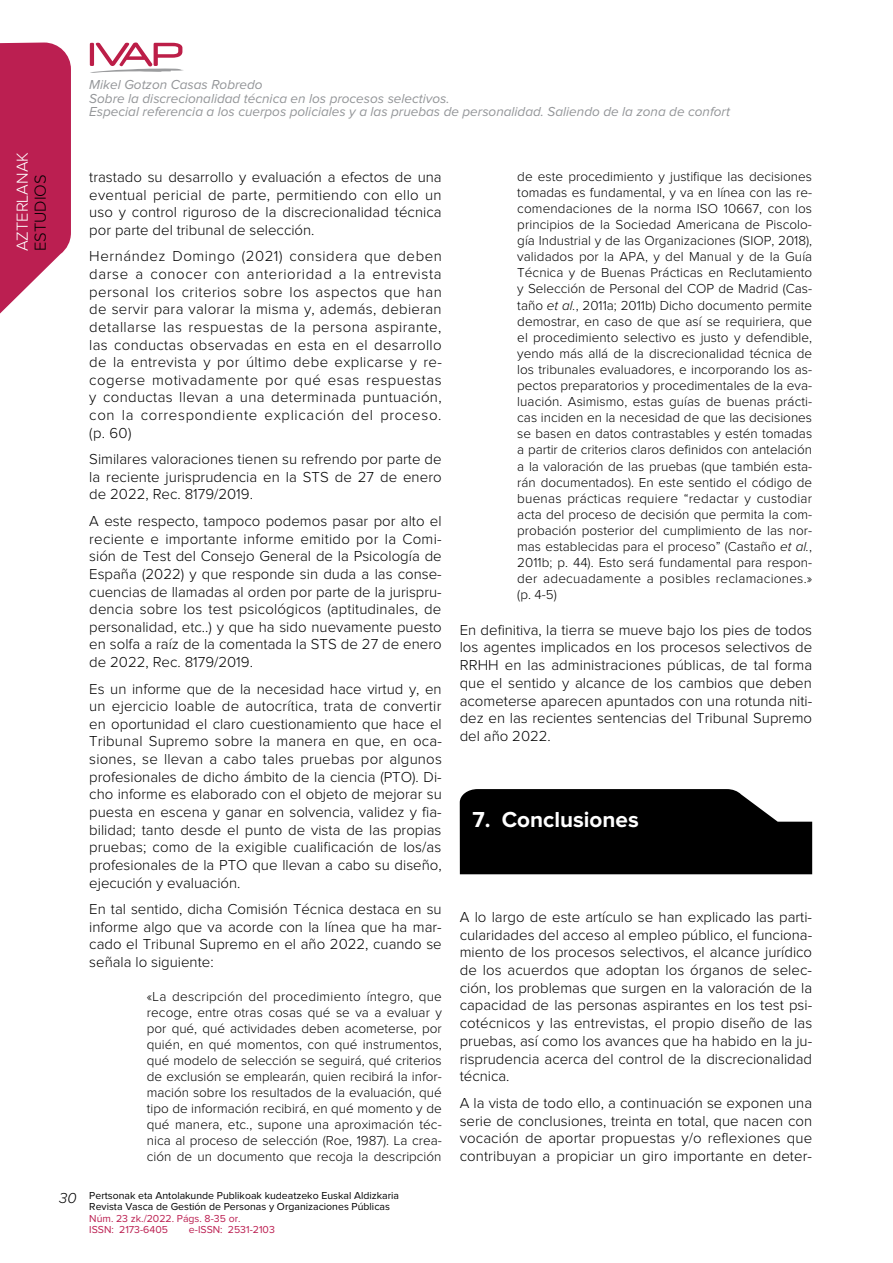
<style>
.page{position:relative;width:893px;height:1263px;background:#fff}
.page>*{position:absolute;margin:0;border:0;box-sizing:border-box;transform-origin:0 0}
.t1{font:700 22.5px "Proxima Nova";color:#fff}
.t2{font:300 16.5px "Proxima Nova";color:#fff}
.t3{font:300 16.5px "Proxima Nova";color:#000}
.t4{font:300 15px/17.7px "Proxima Nova";color:#000;text-align:justify}
.t5{font:italic 300 15px "Proxima Nova";color:#000}
.t6{font:300 13.5px/16px "Proxima Nova";color:#000;text-align:justify}
.t7{font:italic 13.5px/13.5px "Proxima Nova";color:#939598}
.t8{font:10.5px/10.5px "Proxima Nova";color:#000}
.t9{font:10.5px/10.5px "Proxima Nova";color:#bb1f51}
.s1{font-style:italic}
</style>
<div class="page">
<svg style="left:0;top:43px;width:71px;height:271px;background:#c43e69"></svg>
<svg style="left:90px;top:43px;width:94px;height:30px"></svg>
<svg style="left:460px;top:789px;width:352px;height:85px;background:#101010"></svg>
<p class="t7" style="left:89px;top:79px;width:642px">Mikel Gotzon Casas Robredo<br>Sobre la discrecionalidad técnica en los procesos selectivos.<br>Especial referencia a los cuerpos policiales y a las pruebas de personalidad. Saliendo de la zona de confort</p>
<p class="t2" style="left:15px;top:251px;width:101px;rotate:-90deg">AZTERLANAK</p>
<p class="t3" style="left:33px;top:251px;width:78px;rotate:-90deg">ESTUDIOS</p>
<p class="t5" style="left:59px;top:1191px;width:19px">30</p>
<p class="t4" style="left:89px;top:169px;width:354px">trastado su desarrollo y evaluación a efectos de una eventual pericial de parte, permitiendo con ello un uso y control riguroso de la discrecionalidad técnica por parte del tribunal de selección.</p>
<p class="t4" style="left:89px;top:248px;width:354px">Hernández Domingo (2021) considera que deben darse a conocer con anterioridad a la entrevista personal los criterios sobre los aspectos que han de servir para valorar la misma y, además, debieran detallarse las respuestas de la persona aspirante, las conductas observadas en esta en el desarrollo de la entrevista y por último debe explicarse y re&shy;cogerse motivadamente por qué esas respuestas y conductas llevan a una determinada puntuación, con la correspondiente explicación del proceso. (p. 60)</p>
<p class="t4" style="left:89px;top:451px;width:354px">Similares valoraciones tienen su refrendo por parte de la reciente jurisprudencia en la STS de 27 de enero de 2022, Rec. 8179/2019.</p>
<p class="t4" style="left:89px;top:513px;width:354px">A este respecto, tampoco podemos pasar por alto el reciente e importante informe emitido por la Comi&shy;sión de Test del Consejo General de la Psicología de España (2022) y que responde sin duda a las conse&shy;cuencias de llamadas al orden por parte de la jurispru&shy;dencia sobre los test psicológicos (aptitudinales, de personalidad, etc..) y que ha sido nuevamente puesto en solfa a raíz de la comentada la STS de 27 de enero de 2022, Rec. 8179/2019.</p>
<p class="t4" style="left:89px;top:680px;width:354px">Es un informe que de la necesidad hace virtud y, en un ejercicio loable de autocrítica, trata de convertir en oportunidad el claro cuestionamiento que hace el Tribunal Supremo sobre la manera en que, en oca&shy;siones, se llevan a cabo tales pruebas por algunos profesionales de dicho ámbito de la ciencia (PTO). Di&shy;cho informe es elaborado con el objeto de mejorar su puesta en escena y ganar en solvencia, validez y fia&shy;bilidad; tanto desde el punto de vista de las propias pruebas; como de la exigible cualificación de los/as profesionales de la PTO que llevan a cabo su diseño, ejecución y evaluación.</p>
<p class="t4" style="left:89px;top:901px;width:354px">En tal sentido, dicha Comisión Técnica destaca en su informe algo que va acorde con la línea que ha mar&shy;cado el Tribunal Supremo en el año 2022, cuando se señala lo siguiente:</p>
<p class="t6" style="left:147px;top:989px;width:297px">«La descripción del procedimiento íntegro, que recoge, entre otras cosas qué se va a evaluar y por qué, qué actividades deben acometerse, por quién, en qué momentos, con qué instrumentos, qué modelo de selección se seguirá, qué criterios de exclusión se emplearán, quien recibirá la infor&shy;mación sobre los resultados de la evaluación, qué tipo de información recibirá, en qué momento y de qué manera, etc., supone una aproximación téc&shy;nica al proceso de selección (Roe, 1987). La crea&shy;ción de un documento que recoja la descripción</p>
<p class="t8" style="left:89px;top:1191px;width:311px">Pertsonak eta Antolakunde Publikoak kudeatzeko Euskal Aldizkaria<br>Revista Vasca de Gestión de Personas y Organizaciones Públicas</p>
<p class="t9" style="left:89px;top:1214px;width:153px">Núm. 23 zk./2022. Págs. 8-35 or.<br>ISSN: 2173-6405</p>
<p class="t9" style="left:189px;top:1224px;width:87px">e-ISSN: 2531-2103</p>
<p class="t6" style="left:517px;top:169px;width:297px">de este procedimiento y justifique las decisiones tomadas es fundamental, y va en línea con las re&shy;comendaciones de la norma ISO 10667, con los principios de la Sociedad Americana de Piscolo&shy;gía Industrial y de las Organizaciones (SIOP, 2018), validados por la APA, y del Manual y de la Guía Técnica y de Buenas Prácticas en Reclutamiento y Selección de Personal del COP de Madrid (Cas&shy;taño <span class="s1">et al.</span>, 2011a; 2011b) Dicho documento permite demostrar, en caso de que así se requiriera, que el procedimiento selectivo es justo y defendible, yendo más allá de la discrecionalidad técnica de los tribunales evaluadores, e incorporando los as&shy;pectos preparatorios y procedimentales de la eva&shy;luación. Asimismo, estas guías de buenas prácti&shy;cas inciden en la necesidad de que las decisiones se basen en datos contrastables y estén tomadas a partir de criterios claros definidos con antelación a la valoración de las pruebas (que también esta&shy;rán documentados). En este sentido el código de buenas prácticas requiere “redactar y custodiar acta del proceso de decisión que permita la com&shy;probación posterior del cumplimiento de las nor&shy;mas establecidas para el proceso” (Castaño <span class="s1">et al.</span>, 2011b; p. 44). Esto será fundamental para respon&shy;der adecuadamente a posibles reclamaciones.» (p. 4-5)</p>
<p class="t4" style="left:460px;top:621px;width:354px">En definitiva, la tierra se mueve bajo los pies de todos los agentes implicados en los procesos selectivos de RRHH en las administraciones públicas, de tal forma que el sentido y alcance de los cambios que deben acometerse aparecen apuntados con una rotunda niti&shy;dez en las recientes sentencias del Tribunal Supremo del año 2022.</p>
<h1 class="t1" style="left:472px;top:809px;width:168px">7. Conclusiones</h1>
<p class="t4" style="left:460px;top:909px;width:354px">A lo largo de este artículo se han explicado las parti&shy;cularidades del acceso al empleo público, el funciona&shy;miento de los procesos selectivos, el alcance jurídico de los acuerdos que adoptan los órganos de selec&shy;ción, los problemas que surgen en la valoración de la capacidad de las personas aspirantes en los test psi&shy;cotécnicos y las entrevistas, el propio diseño de las pruebas, así como los avances que ha habido en la ju&shy;risprudencia acerca del control de la discrecionalidad técnica.</p>
<p class="t4" style="left:460px;top:1095px;width:354px">A la vista de todo ello, a continuación se exponen una serie de conclusiones, treinta en total, que nacen con vocación de aportar propuestas y/o reflexiones que contribuyan a propiciar un giro importante en deter-</p>
</div>
